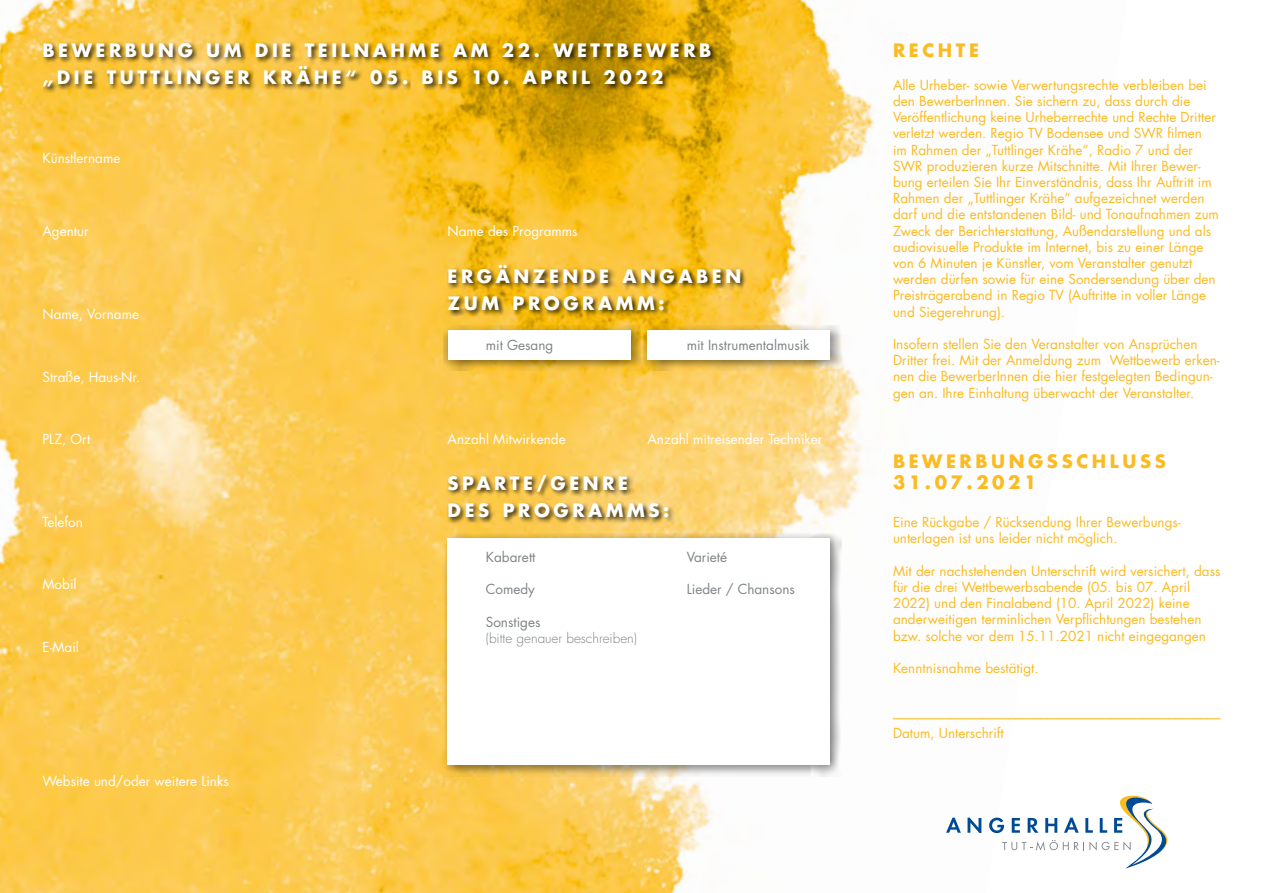
<style>
.page{position:relative;width:1263px;height:893px;background:#fff}
.page>*{position:absolute;margin:0;border:0;box-sizing:border-box;transform-origin:0 0}
.t1{font:700 18px/27px "Futura Std";letter-spacing:.2em;color:#fff}
.t2{font:700 18px/21.6px "Futura Std";letter-spacing:.2em;color:#fbbb21}
.t3{font:13.5px/16.2px "Futura Std";color:#fbbb21}
.t4{font:13.5px "Futura Std";color:#fff}
.t5{font:13.5px "Futura Std";color:#7f8486}
.t6{font:300 13.5px "Futura Std";color:#7f8486}
</style>
<div class="page">
<img style="left:0;top:0;width:1127px;height:893px">
<div style="left:43px;top:42px;width:674px;height:51px;background:#000;opacity:.75"></div>
<svg style="left:946px;top:818px;width:15px;height:15px"></svg>
<svg style="left:967px;top:818px;width:14px;height:15px"></svg>
<svg style="left:989px;top:794px;width:179px;height:74px"></svg>
<div style="left:443px;top:325px;width:199px;height:45px;background:#000;opacity:.5"></div>
<div style="left:448px;top:330px;width:182px;height:30px;background:#fff"></div>
<div style="left:447px;top:264px;width:300px;height:52px;background:#000;opacity:.75"></div>
<div style="left:643px;top:325px;width:199px;height:45px;background:#000;opacity:.5"></div>
<div style="left:647px;top:330px;width:183px;height:30px;background:#fff"></div>
<div style="left:447px;top:475px;width:228px;height:49px;background:#000;opacity:.75"></div>
<div style="left:443px;top:533px;width:399px;height:243px;background:#000;opacity:.5"></div>
<div style="left:448px;top:538px;width:382px;height:227px;background:#fff"></div>
<h1 class="t1" style="left:43px;top:37px;width:670px">BEWERBUNG UM DIE TEILNAHME AM 22. WETTBEWERB „DIE TUTTLINGER KRÄHE“ 05. BIS 10. APRIL 2022</h1>
<p class="t4" style="left:43px;top:150px;width:79px">Künstlername</p>
<p class="t4" style="left:43px;top:222px;width:48px">Agentur</p>
<p class="t4" style="left:448px;top:222px;width:132px">Name des Programms</p>
<p class="t4" style="left:43px;top:306px;width:98px">Name, Vorname</p>
<p class="t4" style="left:43px;top:368px;width:99px">Straße, Haus-Nr.</p>
<p class="t4" style="left:43px;top:430px;width:49px">PLZ, Ort</p>
<p class="t4" style="left:43px;top:514px;width:42px">Telefon</p>
<p class="t4" style="left:43px;top:576px;width:36px">Mobil</p>
<p class="t4" style="left:43px;top:638px;width:38px">E-Mail</p>
<p class="t4" style="left:43px;top:773px;width:188px">Website und/oder weitere Links</p>
<h1 class="t1" style="left:448px;top:262px;width:295px">ERGÄNZENDE ANGABEN<br>ZUM PROGRAMM:</h1>
<p class="t5" style="left:486px;top:337px;width:69px">mit Gesang</p>
<p class="t5" style="left:687px;top:337px;width:124px">mit Instrumentalmusik</p>
<p class="t4" style="left:448px;top:430px;width:120px">Anzahl Mitwirkende</p>
<p class="t4" style="left:647px;top:430px;width:177px">Anzahl mitreisender Techniker</p>
<h1 class="t1" style="left:448px;top:470px;width:223px">SPARTE/GENRE<br>DES PROGRAMMS:</h1>
<p class="t5" style="left:486px;top:548px;width:51px">Kabarett</p>
<p class="t5" style="left:486px;top:581px;width:51px">Comedy</p>
<p class="t5" style="left:687px;top:548px;width:42px">Varieté</p>
<p class="t5" style="left:687px;top:581px;width:110px">Lieder / Chansons</p>
<p class="t5" style="left:486px;top:613px;width:56px">Sonstiges</p>
<p class="t6" style="left:486px;top:630px;width:153px">(bitte genauer beschreiben)</p>
<h1 class="t2" style="left:893px;top:40px;width:87px">RECHTE</h1>
<p class="t3" style="left:893px;top:77px;width:327px">Alle Urheber- sowie Verwertungsrechte verbleiben bei den BewerberInnen. Sie sichern zu, dass durch die Veröffentlichung keine Urheberrechte und Rechte Dritter verletzt werden. Regio TV Bodensee und SWR filmen im Rahmen der „Tuttlinger Krähe“, Radio 7 und der SWR produzieren kurze Mitschnitte. Mit Ihrer Bewer&shy;bung erteilen Sie Ihr Einverständnis, dass Ihr Auftritt im Rahmen der „Tuttlinger Krähe“ aufgezeichnet werden darf und die entstandenen Bild- und Tonaufnahmen zum Zweck der Berichterstattung, Außendarstellung und als audiovisuelle Produkte im Internet, bis zu einer Länge von 6 Minuten je Künstler, vom Veranstalter genutzt werden dürfen sowie für eine Sondersendung über den Preisträgerabend in Regio TV (Auftritte in voller Länge und Siegerehrung).</p>
<p class="t3" style="left:893px;top:336px;width:328px">Insofern stellen Sie den Veranstalter von Ansprüchen Dritter frei. Mit der Anmeldung zum Wettbewerb erken&shy;nen die BewerberInnen die hier festgelegten Bedingun&shy;gen an. Ihre Einhaltung überwacht der Veranstalter.</p>
<h1 class="t2" style="left:893px;top:450px;width:274px">BEWERBUNGSSCHLUSS<br>31.07.2021</h1>
<p class="t3" style="left:893px;top:514px;width:289px">Eine Rückgabe / Rücksendung Ihrer Bewerbungs&shy;unterlagen ist uns leider nicht möglich.</p>
<p class="t3" style="left:893px;top:563px;width:329px">Mit der nachstehenden Unterschrift wird versichert, dass für die drei Wettbewerbsabende (05. bis 07. April 2022) und den Finalabend (10. April 2022) keine anderweitigen terminlichen Verpflichtungen bestehen bzw. solche vor dem 15.11.2021 nicht eingegangen</p>
<p class="t3" style="left:893px;top:660px;width:147px">Kenntnisnahme bestätigt.</p>
<p class="t3" style="left:893px;top:709px;width:329px">–––––––––––––––––––––––––––––––––––––––––––––––––––<br>Datum, Unterschrift</p>
</div>
